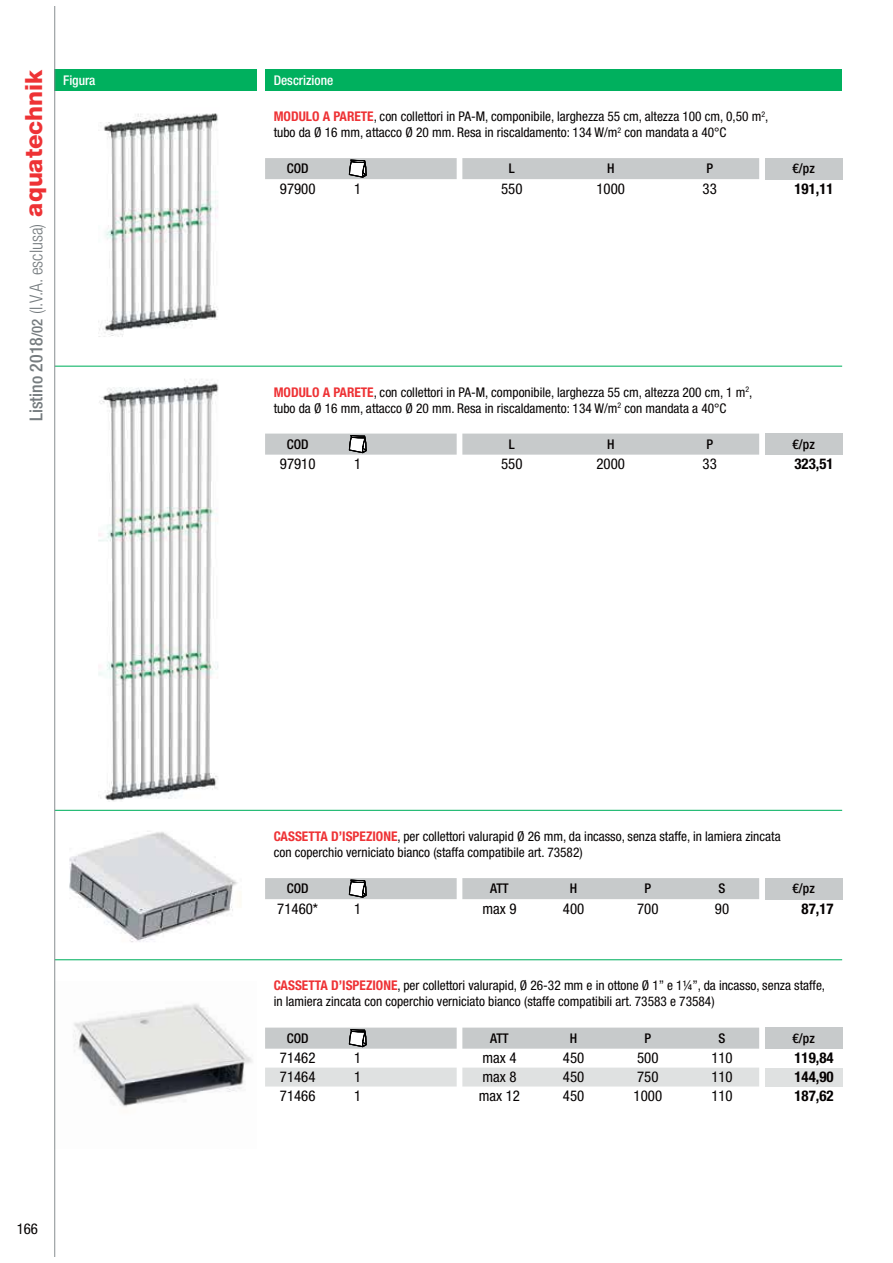
<style>
.page{position:relative;width:893px;height:1263px;background:#fff}
.page>*{position:absolute;margin:0;border:0;box-sizing:border-box;transform-origin:0 0}
.t1{font:800 23.7px "Helvetica Neue LT Std";color:#ee3235}
.t2{font:300 condensed 17.85px "Helvetica Neue LT Std";color:#767c7f}
.t3{font:condensed 14.85px "Helvetica Neue LT Std";color:#040000}
.t4{font:700 condensed 14.85px/18.9px "Helvetica Neue LT Std";color:#040000;text-align:justify}
.t5{font:condensed 13.35px/16px "Helvetica Neue LT Std";color:#040000}
.t6{font:500 condensed 13.35px "Helvetica Neue LT Std";color:#040000}
.t7{font:500 condensed 13.35px "Helvetica Neue LT Std";color:#fff}
.s1{font-weight:500}
.s2{font-weight:500;font-size:14.85px}
.s3{font-weight:700;color:#ee3235}
</style>
<div class="page">
<div style="left:765px;top:158px;width:77px;height:21px;background:#c7cacb"></div>
<img style="left:98px;top:113px;width:120px;height:224px">
<img style="left:98px;top:379px;width:121px;height:422px">
<div style="left:765px;top:434px;width:77px;height:21px;background:#c7cacb"></div>
<div style="left:765px;top:878px;width:77px;height:21px;background:#c7cacb"></div>
<div style="left:265px;top:1068px;width:494px;height:19px;background:#dfe1e1"></div>
<div style="left:765px;top:1028px;width:77px;height:21px;background:#c7cacb"></div>
<div style="left:765px;top:1068px;width:77px;height:19px;background:#dfe1e1"></div>
<div style="left:55px;top:69px;width:202px;height:21px;background:#00b05e"></div>
<div style="left:265px;top:69px;width:577px;height:21px;background:#00b05e"></div>
<hr style="left:55px;top:366px;width:787px;height:1px;background:#00b05e">
<hr style="left:55px;top:810px;width:787px;height:1px;background:#00b05e">
<hr style="left:55px;top:959px;width:787px;height:1px;background:#00b05e">
<img style="left:55px;top:824px;width:186px;height:127px">
<img style="left:55px;top:982px;width:198px;height:166px">
<div style="left:265px;top:158px;width:494px;height:21px;background:#c7cacb"></div>
<svg style="left:265px;top:434px;width:494px;height:21px;background:#c6c9ca"></svg>
<div style="left:265px;top:878px;width:494px;height:21px;background:#c7cacb"></div>
<svg style="left:265px;top:1028px;width:494px;height:21px;background:#c6c9ca"></svg>
<hr style="left:54px;top:6px;width:1px;height:1251px;background:#888e91">
<h1 class="t1" style="left:20px;top:217px;width:149px;rotate:-90deg">aquatechnik</h1>
<h2 class="t2" style="left:26px;top:421px;width:199px;rotate:-90deg"><span class="s1">Listino 2018</span><span class="s2">/02</span> (I.V.A. esclusa)</h2>
<p class="t7" style="left:63px;top:75px;width:34px">Figura</p>
<p class="t7" style="left:274px;top:75px;width:61px">Descrizione</p>
<p class="t5" style="left:274px;top:109px;width:496px"><span class="s3">MODULO A PARETE</span>, con collettori in PA-M, componibile, larghezza 55 cm, altezza 100 cm, 0,50 m<sup>2</sup>, tubo da Ø 16 mm, attacco Ø 20 mm. Resa in riscaldamento: 134 W/m<sup>2</sup> con mandata a 40°C</p>
<p class="t6" style="left:287px;top:164px;width:23px">COD</p>
<p class="t3" style="left:280px;top:183px;width:37px">97900</p>
<p class="t3" style="left:354px;top:183px;width:9px">1</p>
<p class="t6" style="left:509px;top:164px;width:7px">L</p>
<p class="t6" style="left:607px;top:164px;width:9px">H</p>
<p class="t6" style="left:706px;top:164px;width:8px">P</p>
<p class="t3" style="left:501px;top:183px;width:23px">550</p>
<p class="t3" style="left:596px;top:183px;width:30px">1000</p>
<p class="t3" style="left:702px;top:183px;width:16px">33</p>
<p class="t5" style="left:274px;top:385px;width:480px"><span class="s3">MODULO A PARETE</span>, con collettori in PA-M, componibile, larghezza 55 cm, altezza 200 cm, 1 m<sup>2</sup>, tubo da Ø 16 mm, attacco Ø 20 mm. Resa in riscaldamento: 134 W/m<sup>2</sup> con mandata a 40°C</p>
<p class="t6" style="left:287px;top:439px;width:23px">COD</p>
<p class="t3" style="left:280px;top:459px;width:37px">97910</p>
<p class="t3" style="left:354px;top:459px;width:9px">1</p>
<p class="t6" style="left:509px;top:439px;width:7px">L</p>
<p class="t6" style="left:607px;top:439px;width:9px">H</p>
<p class="t6" style="left:706px;top:439px;width:8px">P</p>
<p class="t3" style="left:501px;top:459px;width:23px">550</p>
<p class="t3" style="left:596px;top:459px;width:30px">2000</p>
<p class="t3" style="left:702px;top:459px;width:16px">33</p>
<p class="t6" style="left:792px;top:164px;width:24px">€/pz</p>
<p class="t4" style="left:794px;top:180px;width:41px">191,11</p>
<p class="t6" style="left:792px;top:439px;width:24px">€/pz</p>
<p class="t4" style="left:794px;top:456px;width:41px">323,51</p>
<p class="t3" style="left:17px;top:1223px;width:23px">166</p>
<p class="t5" style="left:274px;top:829px;width:508px"><span class="s3">CASSETTA D’ISPEZIONE</span>, per collettori valurapid Ø 26 mm, da incasso, senza staffe, in lamiera zincata con coperchio verniciato bianco (staffa compatibile art. 73582)</p>
<p class="t6" style="left:287px;top:884px;width:23px">COD</p>
<p class="t3" style="left:277px;top:903px;width:42px">71460*</p>
<p class="t3" style="left:354px;top:903px;width:9px">1</p>
<p class="t6" style="left:490px;top:884px;width:20px">ATT</p>
<p class="t6" style="left:570px;top:884px;width:9px">H</p>
<p class="t6" style="left:644px;top:884px;width:8px">P</p>
<p class="t6" style="left:718px;top:884px;width:8px">S</p>
<p class="t3" style="left:482px;top:903px;width:36px">max 9</p>
<p class="t3" style="left:563px;top:903px;width:23px">400</p>
<p class="t3" style="left:637px;top:903px;width:23px">700</p>
<p class="t3" style="left:715px;top:903px;width:16px">90</p>
<p class="t6" style="left:792px;top:884px;width:24px">€/pz</p>
<p class="t4" style="left:802px;top:900px;width:34px">87,17</p>
<p class="t5" style="left:274px;top:979px;width:553px"><span class="s3">CASSETTA D’ISPEZIONE</span>, per collettori valurapid, Ø 26-32 mm e in ottone Ø 1” e 1¼”, da incasso, senza staffe, in lamiera zincata con coperchio verniciato bianco (staffe compatibili art. 73583 e 73584)</p>
<p class="t6" style="left:287px;top:1033px;width:23px">COD</p>
<p class="t3" style="left:280px;top:1053px;width:37px">71462</p>
<p class="t3" style="left:354px;top:1053px;width:9px">1</p>
<p class="t3" style="left:280px;top:1072px;width:37px">71464</p>
<p class="t3" style="left:354px;top:1072px;width:9px">1</p>
<p class="t3" style="left:280px;top:1091px;width:37px">71466</p>
<p class="t3" style="left:354px;top:1091px;width:9px">1</p>
<p class="t6" style="left:490px;top:1033px;width:20px">ATT</p>
<p class="t6" style="left:570px;top:1033px;width:9px">H</p>
<p class="t6" style="left:644px;top:1033px;width:8px">P</p>
<p class="t6" style="left:718px;top:1033px;width:8px">S</p>
<p class="t3" style="left:482px;top:1053px;width:36px">max 4</p>
<p class="t3" style="left:563px;top:1053px;width:23px">450</p>
<p class="t3" style="left:637px;top:1053px;width:23px">500</p>
<p class="t3" style="left:711px;top:1053px;width:23px">110</p>
<p class="t3" style="left:482px;top:1072px;width:36px">max 8</p>
<p class="t3" style="left:563px;top:1072px;width:23px">450</p>
<p class="t3" style="left:637px;top:1072px;width:23px">750</p>
<p class="t3" style="left:711px;top:1072px;width:23px">110</p>
<p class="t3" style="left:479px;top:1091px;width:43px">max 12</p>
<p class="t3" style="left:563px;top:1091px;width:23px">450</p>
<p class="t3" style="left:634px;top:1091px;width:30px">1000</p>
<p class="t3" style="left:711px;top:1091px;width:23px">110</p>
<p class="t6" style="left:792px;top:1033px;width:24px">€/pz</p>
<p class="t4" style="left:794px;top:1050px;width:41px">119,84<br>144,90<br>187,62</p>
</div>
